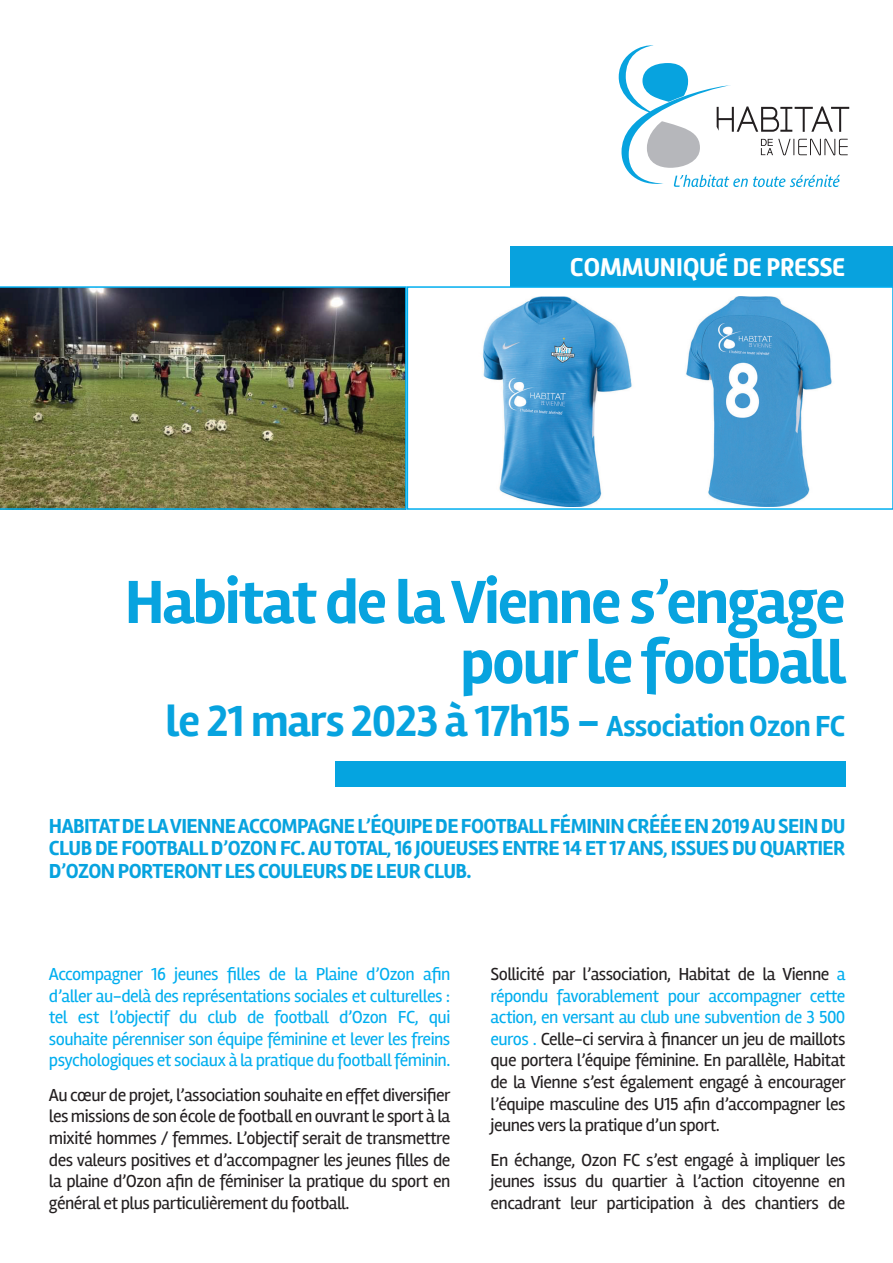
<style>
.page{position:relative;width:893px;height:1263px;background:#fff}
.page>*{position:absolute;margin:0;border:0;box-sizing:border-box;transform-origin:0 0}
.t1{font:700 63px/60px "Rambla";letter-spacing:-.03em;color:#07a3df;text-align:right}
.t2{font:700 45px "Rambla";letter-spacing:-.02em;color:#07a3df}
.t3{font:700 25.5px "Alwyn New";letter-spacing:-.025em;color:#fff}
.t4{font:700 21px/22.5px "Rambla";letter-spacing:-.025em;color:#07a3df;text-align:justify}
.t5{font:18px/21.6px "Rambla";letter-spacing:-.03em;color:#231f20;text-align:justify}
.t6{font:18px/21.6px "Rambla";letter-spacing:-.03em;color:#00aeef;text-align:justify}
.s1{font-size:30px}
.s2{color:#00aeef}
</style>
<div class="page">
<svg style="left:619px;top:45px;width:230px;height:142px"></svg>
<img style="left:0;top:286px;width:407px;height:224px">
<div style="left:511px;top:247px;width:382px;height:40px;background:#08a2de"></div>
<div style="left:335px;top:761px;width:510px;height:26px;background:#05a4e0"></div>
<img style="left:482px;top:297px;width:150px;height:210px">
<div style="left:407px;top:286px;width:486px;height:224px;border:2px solid #00aeef"></div>
<img style="left:686px;top:297px;width:146px;height:210px">
<h3 class="t3" style="left:570px;top:253px;width:277px">COMMUNIQUÉ DE PRESSE</h3>
<h1 class="t1" style="left:125px;top:573px;width:723px">Habitat de la Vienne s’engage pour le football</h1>
<h2 class="t2" style="left:166px;top:694px;width:681px">le 21 mars 2023 à 17h15 - <span class="s1">Association Ozon FC</span></h2>
<p class="t4" style="left:49px;top:815px;width:798px">HABITAT DE LA VIENNE ACCOMPAGNE L’ÉQUIPE DE FOOTBALL FÉMININ CRÉÉE EN 2019 AU SEIN DU CLUB DE FOOTBALL D’OZON FC. AU TOTAL, 16 JOUEUSES ENTRE 14 ET 17 ANS, ISSUES DU QUARTIER D’OZON PORTERONT LES COULEURS DE LEUR CLUB.</p>
<p class="t6" style="left:49px;top:963px;width:403px">Accompagner 16 jeunes filles de la Plaine d’Ozon afin d’aller au-delà des représentations sociales et culturelles : tel est l’objectif du club de football d’Ozon FC, qui souhaite pérenniser son équipe féminine et lever les freins psychologiques et sociaux à la pratique du football féminin.</p>
<p class="t5" style="left:49px;top:1084px;width:403px">Au cœur de projet, l’association souhaite en effet diversifier les missions de son école de football en ouvrant le sport à la mixité hommes / femmes. L’objectif serait de transmettre des valeurs positives et d’accompagner les jeunes filles de la plaine d’Ozon afin de féminiser la pratique du sport en général et plus particulièrement du football.</p>
<p class="t5" style="left:490px;top:963px;width:357px">Sollicité par l’association, Habitat de la Vienne <span class="s2">a répondu favorablement pour accompagner cette action, en versant au club une subvention de 3 500 euros .</span> Celle-ci servira à financer un jeu de maillots que portera l’équipe féminine. En parallèle, Habitat de la Vienne s’est également engagé à encourager l’équipe masculine des U15 afin d’accompagner les jeunes vers la pratique d’un sport.</p>
<p class="t5" style="left:490px;top:1148px;width:356px">En échange, Ozon FC s’est engagé à impliquer les jeunes issus du quartier à l’action citoyenne en encadrant leur participation à des chantiers de</p>
</div>
